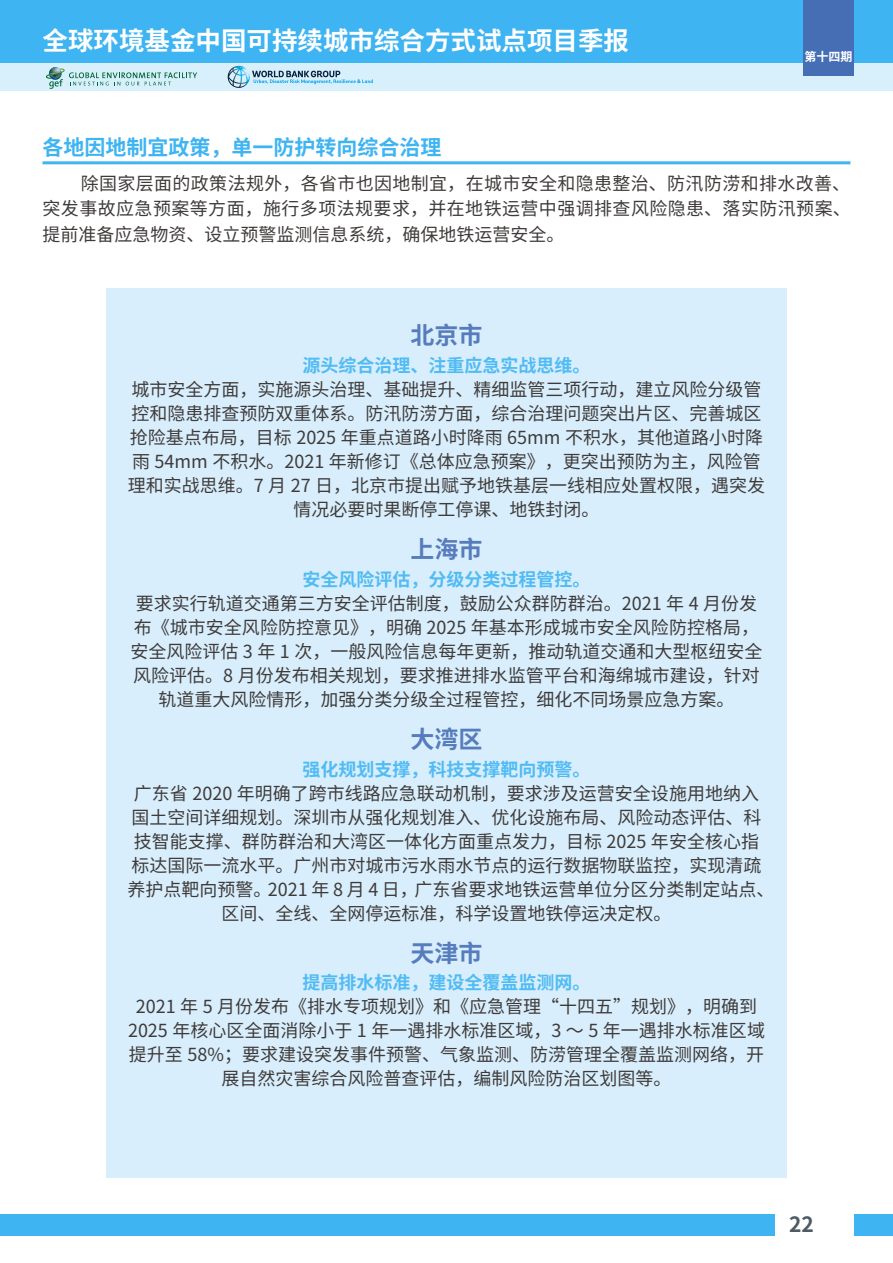
<style>
.page{position:relative;width:893px;height:1263px;background:#fff}
.page>*{position:absolute;margin:0;border:0;box-sizing:border-box;transform-origin:0 0}
.t1{font:700 25.5px "Source Han Sans CN";color:#fff}
.t2{font:700 24px "Source Han Sans CN";color:#577cbc}
.t3{font:700 21px "Source Han Sans CN";color:#3eb4f2}
.t4{font:700 21px "Source Han Sans CN";color:#4e5b65}
.t5{font:18px/24px "Source Han Sans CN";color:#3f3b3a;text-align:center}
.t6{font:700 18px "Source Han Sans CN";color:#51bbf3}
.t7{font:700 12px "Source Han Sans CN";color:#fff}
</style>
<div class="page">
<div style="left:0;top:60px;width:893px;height:31px;background:#d8effc"></div>
<div style="left:0;top:0;width:893px;height:63px;background:#3eb4f2"></div>
<div style="left:0;top:1214px;width:775px;height:21px;background:#3eb4f2"></div>
<div style="left:855px;top:1214px;width:38px;height:21px;background:#3eb4f2"></div>
<div style="left:803px;top:0;width:51px;height:76px;background:#456eb5"></div>
<svg style="left:46px;top:67px;width:151px;height:22px"></svg>
<svg style="left:228px;top:66px;width:145px;height:22px"></svg>
<div style="left:106px;top:288px;width:681px;height:890px;background:#d8eefc"></div>
<hr style="left:43px;top:161px;width:807px;height:3px;background:#3eb4f2">
<h1 class="t1" style="left:43px;top:26px;width:588px">全球环境基金中国可持续城市综合方式试点项目季报</h1>
<p class="t7" style="left:804px;top:50px;width:49px">第十四期</p>
<p class="t3" style="left:43px;top:135px;width:401px">各地因地制宜政策，单一防护转向综合治理</p>
<p class="t5" style="left:43px;top:171px;width:810px;line-height:25.5px;text-align:justify;text-indent:38px">除国家层面的政策法规外，各省市也因地制宜，在城市安全和隐患整治、防汛防涝和排水改善、突发事故应急预案等方面，施行多项法规要求，并在地铁运营中强调排查风险隐患、落实防汛预案、提前准备应急物资、设立预警监测信息系统，确保地铁运营安全。</p>
<h2 class="t2" style="left:410px;top:322px;width:73px">北京市</h2>
<p class="t6" style="left:302px;top:355px;width:289px">源头综合治理、注重应急实战思维。</p>
<p class="t5" style="left:128px;top:378px;width:639px">城市安全方面，实施源头治理、基础提升、精细监管三项行动，建立风险分级管控和隐患排查预防双重体系。防汛防涝方面，综合治理问题突出片区、完善城区抢险基点布局，目标 2025 年重点道路小时降雨 65mm 不积水，其他道路小时降雨 54mm 不积水。2021 年新修订《总体应急预案》，更突出预防为主，风险管理和实战思维。7 月 27 日，北京市提出赋予地铁基层一线相应处置权限，遇突发情况必要时果断停工停课、地铁封闭。</p>
<h2 class="t2" style="left:410px;top:536px;width:73px">上海市</h2>
<p class="t6" style="left:302px;top:569px;width:289px">安全风险评估，分级分类过程管控。</p>
<p class="t5" style="left:130px;top:592px;width:633px">要求实行轨道交通第三方安全评估制度，鼓励公众群防群治。2021 年 4 月份发布《城市安全风险防控意见》，明确 2025 年基本形成城市安全风险防控格局，安全风险评估 3 年 1 次，一般风险信息每年更新，推动轨道交通和大型枢纽安全风险评估。8 月份发布相关规划，要求推进排水监管平台和海绵城市建设，针对轨道重大风险情形，加强分类分级全过程管控，细化不同场景应急方案。</p>
<h2 class="t2" style="left:410px;top:725px;width:73px">大湾区</h2>
<p class="t6" style="left:302px;top:759px;width:289px">强化规划支撑，科技支撑靶向预警。</p>
<p class="t5" style="left:128px;top:781px;width:648px">广东省 2020 年明确了跨市线路应急联动机制，要求涉及运营安全设施用地纳入国土空间详细规划。深圳市从强化规划准入、优化设施布局、风险动态评估、科技智能支撑、群防群治和大湾区一体化方面重点发力，目标 2025 年安全核心指标达国际一流水平。广州市对城市污水雨水节点的运行数据物联监控，实现清疏养护点靶向预警。2021 年 8 月 4 日，广东省要求地铁运营单位分区分类制定站点、区间、全线、全网停运标准，科学设置地铁停运决定权。</p>
<h2 class="t2" style="left:410px;top:939px;width:73px">天津市</h2>
<p class="t6" style="left:302px;top:973px;width:289px">提高排水标准，建设全覆盖监测网。</p>
<p class="t5" style="left:128px;top:995px;width:638px">2021 年 5 月份发布《排水专项规划》和《应急管理“十四五”规划》，明确到2025 年核心区全面消除小于 1 年一遇排水标准区域，3 ～ 5 年一遇排水标准区域提升至 58%；要求建设突发事件预警、气象监测、防涝管理全覆盖监测网络，开展自然灾害综合风险普查评估，编制风险防治区划图等。</p>
<p class="t4" style="left:789px;top:1212px;width:26px">22</p>
</div>
